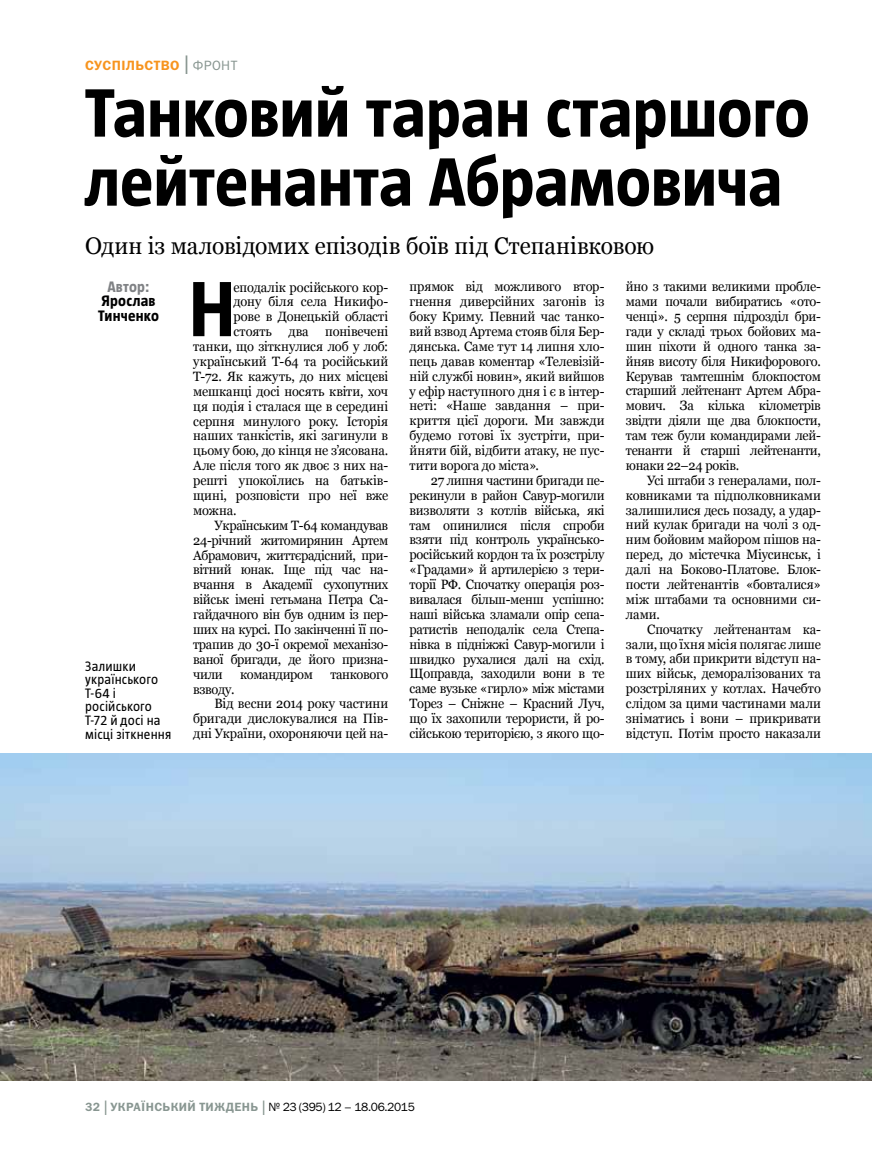
<style>
.page{position:relative;width:872px;height:1149px;background:#fff}
.page>*{position:absolute;margin:0;border:0;box-sizing:border-box;transform-origin:0 0}
.t1{font:700 77.25px "UT Magazine";color:#000;scale:.95 1}
.t2{font:700 67.5px/69px "UT Magazine";letter-spacing:-.005em;color:#000}
.t3{font:24px "Georgia";color:#000;scale:.95 1}
.t4{font:700 15px/14.9px "UT Magazine";letter-spacing:.01em;color:#000}
.t5{font:700 15px "UT Magazine";letter-spacing:.015em;color:#808285}
.t6{font:13.5px/14.9px "Georgia";letter-spacing:-.02em;color:#000;text-align:justify;scale:.95 1}
.t7{font:13.5px "Georgia";color:#000;scale:.95 1}
.t8{font:13.5px/13.5px "UT Magazine";letter-spacing:.015em;color:#000}
.t9{font:13.5px "Franklin Gothic Demi C";color:#f7941e}
.t10{font:13.5px "Franklin Gothic Book C";letter-spacing:.03em;color:#889691}
.t11{font:12px "Franklin Gothic Book C";letter-spacing:-.03em;color:#000}
.s1{font-family:"Franklin Gothic Demi C";color:#f7941e}
.s2{font-size:27px}
.s3{font-family:"Franklin Gothic Demi C";color:#889691}
.s4{font-size:21px;color:#889691}
</style>
<div class="page">
<img style="left:0;top:753px;width:872px;height:327px">
<p class="t9" style="left:85px;top:57px;width:10px">сус</p>
<p class="t9" style="left:112px;top:57px;width:33px">пільст</p>
<p class="t10" style="left:161px;top:58px;width:78px"><span class="s1">во</span><span class="s2">|</span>фронт</p>
<h2 class="t2" style="left:85px;top:79px;width:726px">Танковий таран старшого лейтенанта Абрамовича</h2>
<h3 class="t3" style="left:85px;top:231px;width:600px">Один із маловідомих епізодів боїв під Степанівковою</h3>
<h1 class="t1" style="left:189px;top:267px;width:41px">Н</h1>
<p class="t6" style="left:234px;top:279px;width:164px">еподалік російського кор-</p>
<p class="t6" style="left:626px;top:279px;width:207px">йно з такими великими пробле&shy;мами почали вибиратись «ото&shy;ченці». 5 серпня підрозділ бри&shy;гади у складі трьох бойових ма&shy;шин піхоти й одного танка за&shy;йняв висоту біля Никифорового.<br>Керував тамтешнім блокпостом старший лейтенант Артем Абра&shy;мович. За кілька кілометрів звідти діяли ще два блокпости, там теж були командирами лей&shy;тенанти й старші лейтенанти, юнаки 22–24 років.</p>
<p class="t6" style="left:626px;top:473px;width:207px;text-indent:21px">Усі штаби з генералами, пол&shy;ковниками та підполковниками залишилися десь позаду, а удар&shy;ний кулак бригади на чолі з од&shy;ним бойовим майором пішов на&shy;перед, до містечка Міусинськ, і далі на Боково-Платове. Блок&shy;пости лейтенантів «бовталися» між штабами та основними си&shy;лами.</p>
<p class="t6" style="left:626px;top:621px;width:207px;text-indent:21px">Спочатку лейтенантам ка&shy;зали, що їхня місія полягає лише в тому, аби прикрити відступ на&shy;ших військ, деморалізованих та розстріляних у котлах. Начебто слідом за цими частинами мали зніматись і вони – прикривати відступ. Потім просто наказали</p>
<p class="t5" style="left:107px;top:278px;width:44px">Автор:</p>
<p class="t4" style="left:98px;top:294px;width:62px">Ярослав<br>Тинченко</p>
<p class="t6" style="left:409px;top:279px;width:207px">прямок від можливого втор&shy;гнення диверсійних загонів із боку Криму. Певний час танко&shy;вий взвод Артема стояв біля Бер&shy;дянська. Саме тут 14 липня хло&shy;пець давав коментар «Телевізій&shy;ній службі новин», який вийшов у ефір наступного дня і є в інтер&shy;неті: «Наше завдання – при&shy;криття цієї дороги. Ми завжди будемо готові їх зустріти, при&shy;йняти бій, відбити атаку, не пус&shy;тити ворога до міста».</p>
<p class="t6" style="left:409px;top:473px;width:207px;text-indent:21px">27 липня частини бригади пе&shy;рекинули в район Савур-могили визволяти з котлів війська, які там опинилися після спроби взяти під контроль українсько&shy;російський кордон та їх розстрілу «Градами» й артилерією з тери&shy;торії РФ. Спочатку операція роз&shy;вивалася більш-менш успішно: наші війська зламали опір сепа&shy;ратистів неподалік села Степа&shy;нівка в підніжжі Савур-могили і швидко рухалися далі на схід.<br>Щоправда, заходили вони в те саме вузьке «гирло» між містами Торез – Сніжне – Красний Луч, що їх захопили терористи, й ро&shy;сійською територією, з якого що-</p>
<p class="t6" style="left:234px;top:294px;width:164px">дону біля села Никифо-</p>
<p class="t6" style="left:234px;top:309px;width:164px">рове в Донецькій області</p>
<p class="t6" style="left:234px;top:324px;width:164px">стоять два понівечені</p>
<p class="t6" style="left:193px;top:339px;width:207px">танки, що зіткнулися лоб у лоб:</p>
<p class="t6" style="left:193px;top:354px;width:207px">український Т-64 та російський</p>
<p class="t6" style="left:193px;top:369px;width:207px">Т-72. Як кажуть, до них місцеві</p>
<p class="t6" style="left:193px;top:384px;width:207px">мешканці досі носять квіти, хоч</p>
<p class="t7" style="left:193px;top:397px;width:207px">ця подія і сталася ще в середині</p>
<p class="t6" style="left:193px;top:413px;width:207px">серпня минулого року. Історія</p>
<p class="t7" style="left:193px;top:427px;width:207px">наших танкістів, які загинули в</p>
<p class="t6" style="left:193px;top:443px;width:207px">цьому бою, до кінця не з’ясована.</p>
<p class="t7" style="left:193px;top:457px;width:207px">Але після того як двоє з них на-</p>
<p class="t6" style="left:193px;top:473px;width:207px">решті упокоїлись на батьків-</p>
<p class="t6" style="left:193px;top:488px;width:207px">щині, розповісти про неї вже</p>
<p class="t6" style="left:193px;top:503px;width:47px">можна.</p>
<p class="t6" style="left:214px;top:517px;width:184px">Українським Т-64 командував</p>
<p class="t6" style="left:193px;top:532px;width:207px">24-річний житомирянин Артем</p>
<p class="t6" style="left:193px;top:547px;width:207px">Абрамович, життєрадісний, при-</p>
<p class="t6" style="left:193px;top:562px;width:207px">вітний юнак. Іще під час на-</p>
<p class="t6" style="left:193px;top:577px;width:207px">вчання в Академії сухопутних</p>
<p class="t6" style="left:193px;top:592px;width:207px">військ імені гетьмана Петра Са-</p>
<p class="t6" style="left:193px;top:607px;width:207px">гайдачного він був одним із пер-</p>
<p class="t6" style="left:193px;top:622px;width:207px">ших на курсі. По закінченні її по-</p>
<p class="t6" style="left:193px;top:637px;width:207px">трапив до 30-ї окремої механізо-</p>
<p class="t6" style="left:193px;top:651px;width:207px">ваної бригади, де його призна-</p>
<p class="t6" style="left:193px;top:666px;width:33px">чили</p>
<p class="t6" style="left:240px;top:666px;width:78px">командиром</p>
<p class="t6" style="left:330px;top:666px;width:62px">танкового</p>
<p class="t6" style="left:193px;top:681px;width:45px">взводу.</p>
<p class="t6" style="left:214px;top:696px;width:184px">Від весни 2014 року частини</p>
<p class="t6" style="left:193px;top:711px;width:207px">бригади дислокувалися на Пів-</p>
<p class="t6" style="left:193px;top:726px;width:207px">дні України, охороняючи цей на-</p>
<p class="t8" style="left:85px;top:659px;width:88px">Залишки українського<br>Т-64 і російського<br>Т-72 й досі на місці зіткнення</p>
<p class="t11" style="left:85px;top:1099px;width:331px"><span class="s3">32</span><span class="s4">|</span><span class="s3">УКРАЇНСЬКИЙ ТИЖДЕНЬ</span><span class="s4">|</span>№ 23 (395) 12 – 18.06.2015</p>
</div>
